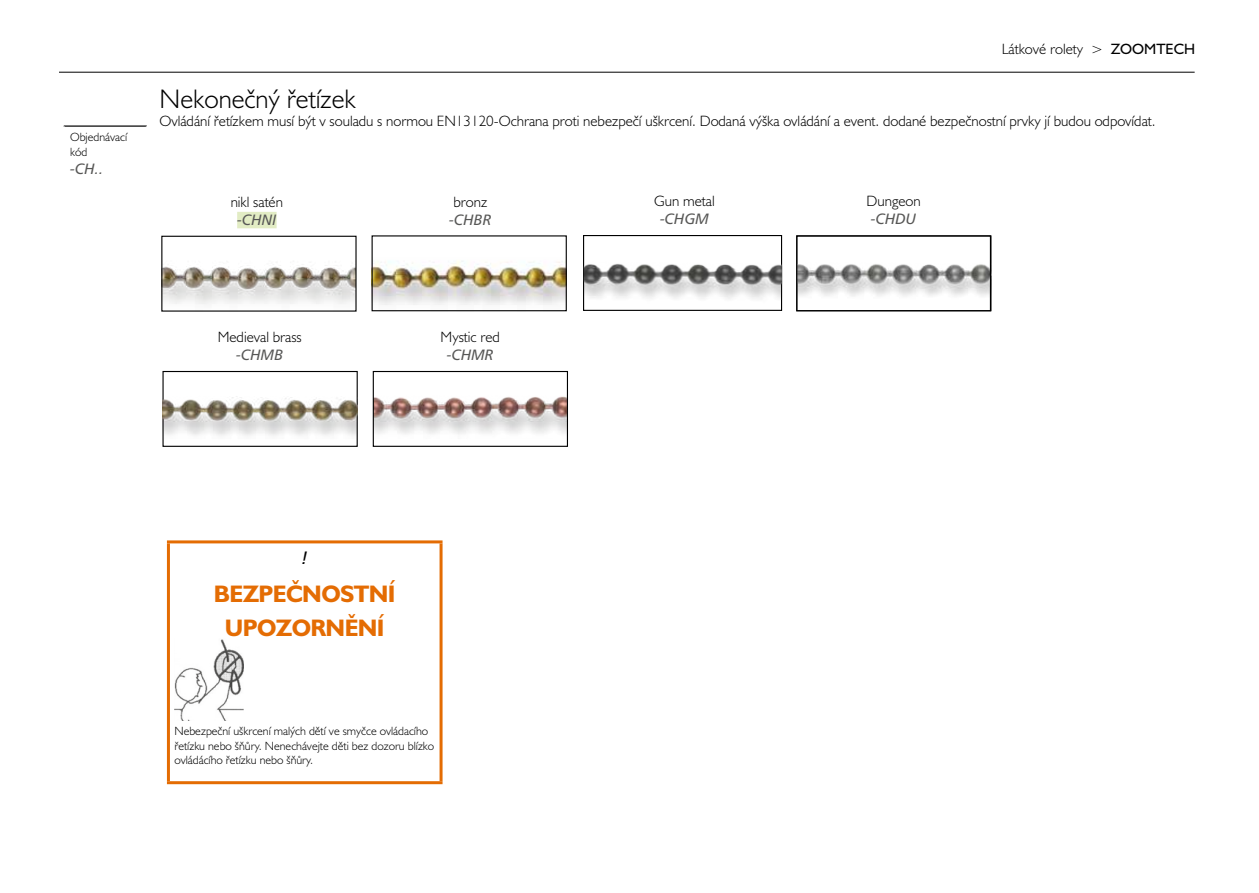
<style>
.page{position:relative;width:1259px;height:893px;background:#fff}
.page>*{position:absolute;margin:0;border:0;box-sizing:border-box;transform-origin:0 0}
.t1{font:27px "Humanist 521 AT Light";color:#000}
.t2{font:24px/34px "Humanist 521 AT Bold";letter-spacing:-.025em;color:#e46c03;text-align:center}
.t3{font:18px "Humanist 777 AT Italic";color:#000}
.t4{font:15px "Humanist 521 AT Light";color:#000}
.t5{font:15px "Humanist 777 AT Italic";color:#575756}
.t6{font:12px/14.4px "Humanist 521 AT Light";color:#000}
.s1{font-family:"Humanist 521 AT"}
</style>
<div class="page">
<div style="left:583px;top:235px;width:199px;height:76px;border:1px solid #000"></div>
<img style="left:584px;top:251px;width:198px;height:59px">
<div style="left:162px;top:371px;width:196px;height:76px;border:1px solid #000"></div>
<img style="left:163px;top:386px;width:194px;height:60px">
<img style="left:375px;top:396px;width:191px;height:38px">
<div style="left:373px;top:371px;width:195px;height:76px;border:1px solid #000"></div>
<img style="left:798px;top:264px;width:191px;height:32px">
<div style="left:796px;top:235px;width:195px;height:76px;border:1px solid #000"></div>
<img style="left:163px;top:265px;width:191px;height:39px">
<div style="left:161px;top:236px;width:195px;height:76px;border:1px solid #000"></div>
<img style="left:373px;top:261px;width:192px;height:44px">
<div style="left:371px;top:235px;width:196px;height:76px;border:1px solid #000"></div>
<hr style="left:59px;top:72px;width:1135px;height:1px;background:#000">
<hr style="left:64px;top:126px;width:83px;height:1px;background:#000">
<hr style="left:64px;top:126px;width:1px;height:54px;background:#fff">
<hr style="left:146px;top:126px;width:1px;height:54px;background:#fff">
<div style="left:237px;top:212px;width:40px;height:16px;background:#e2ecc4"></div>
<hr style="left:167px;top:540px;width:275px;height:3px;background:#e46c03">
<hr style="left:167px;top:781px;width:275px;height:3px;background:#e46c03">
<hr style="left:167px;top:543px;width:3px;height:238px;background:#e46c03">
<hr style="left:439px;top:543px;width:3px;height:238px;background:#e46c03">
<img style="left:174px;top:639px;width:70px;height:82px">
<p class="t6" style="left:70px;top:130px;width:59px">Objednávací kód</p>
<p class="t5" style="left:70px;top:160px;width:35px">-CH..</p>
<p class="t4" style="left:1001px;top:40px;width:195px">Látkové rolety &gt; <span class="s1">ZOOMTECH</span></p>
<h1 class="t1" style="left:159px;top:83px;width:198px">Nekonečný řetízek</h1>
<p class="t4" style="left:159px;top:112px;width:997px">Ovládání řetízkem musí být v souladu s normou EN13120-Ochrana proti nebezpečí uškrcení. Dodaná výška ovládání a event. dodané bezpečnostní prvky jí budou odpovídat.</p>
<p class="t4" style="left:231px;top:193px;width:54px">nikl satén</p>
<p class="t5" style="left:237px;top:211px;width:41px">-CHNI</p>
<p class="t4" style="left:453px;top:193px;width:35px">bronz</p>
<p class="t5" style="left:449px;top:211px;width:44px">-CHBR</p>
<p class="t4" style="left:654px;top:192px;width:62px">Gun metal</p>
<p class="t5" style="left:660px;top:210px;width:50px">-CHGM</p>
<p class="t4" style="left:866px;top:192px;width:56px">Dungeon</p>
<p class="t5" style="left:871px;top:210px;width:47px">-CHDU</p>
<p class="t4" style="left:218px;top:328px;width:86px">Medieval brass</p>
<p class="t5" style="left:236px;top:346px;width:48px">-CHMB</p>
<p class="t4" style="left:440px;top:328px;width:61px">Mystic red</p>
<p class="t5" style="left:447px;top:346px;width:48px">-CHMR</p>
<p class="t3" style="left:301px;top:547px;width:9px">!</p>
<h2 class="t2" style="left:214px;top:578px;width:183px">BEZPEČNOSTNÍ<br>UPOZORNĚNÍ</h2>
<p class="t6" style="left:174px;top:724px;width:261px">Nebezpeční uškrcení malých dětí ve smyčce ovládacího řetízku nebo šňůry. Nenechávejte děti bez dozoru blízko ovládácího řetízku nebo šňůry.</p>
</div>
